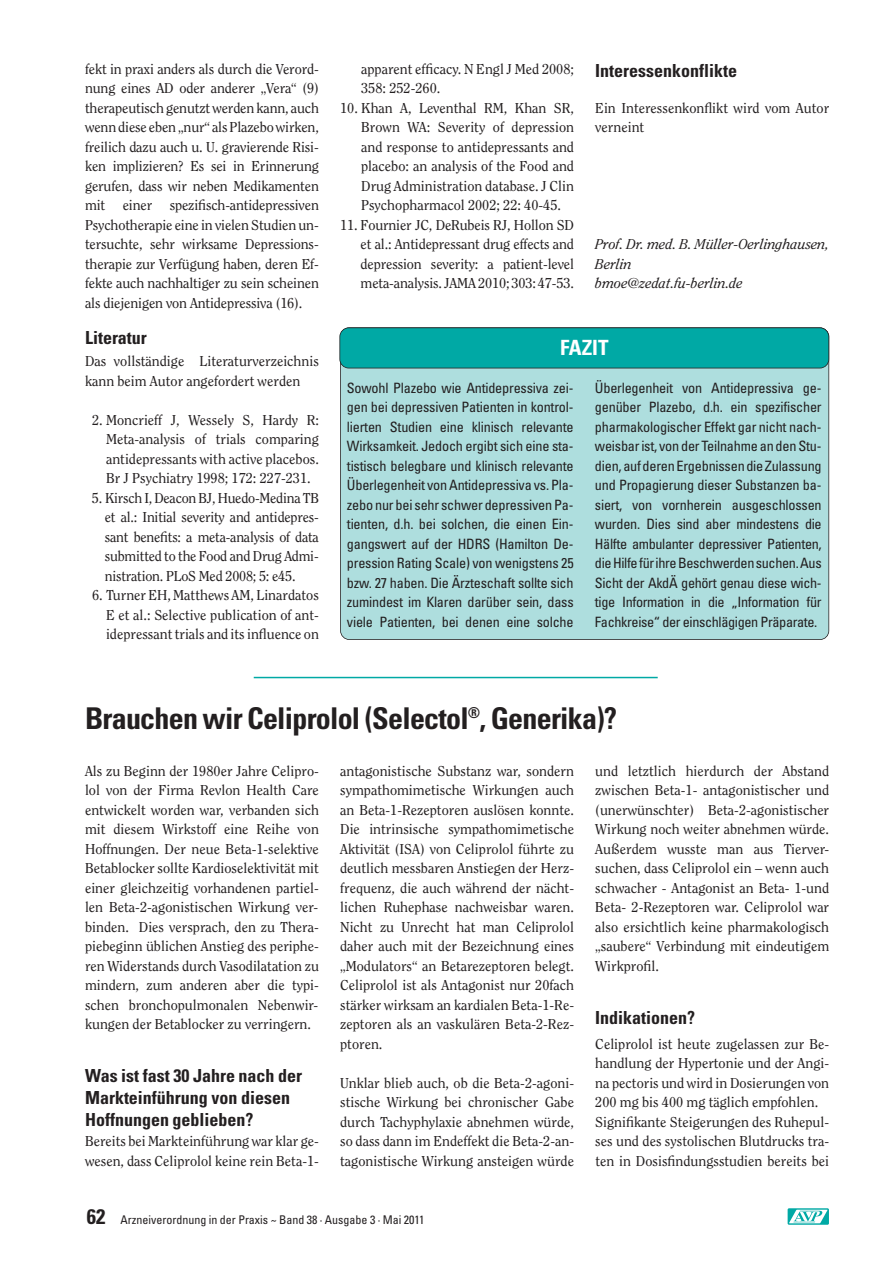
<style>
.page{position:relative;width:893px;height:1263px;background:#fff}
.page>*{position:absolute;margin:0;border:0;box-sizing:border-box;transform-origin:0 0}
.t1{font:700 condensed 30px "Univers";letter-spacing:-.025em;color:#231f20}
.t2{font:700 condensed 21px "Univers";color:#fff}
.t3{font:700 condensed 18px/21.6px "Univers";color:#231f20}
.t4{font:14.25px/19.5px "Clearface";color:#231f20;text-align:justify}
.t5{font:condensed 14.25px/19.5px "Univers";letter-spacing:-.02em;color:#231f20;text-align:justify}
.t6{font:italic 14.25px/19.5px "Clearface";color:#231f20}
.t7{font:condensed 12px "Univers";color:#231f20}
.s1{color:#fff}
.s2{font-weight:700;font-size:21px}
</style>
<div class="page">
<svg style="left:788px;top:1208px;width:41px;height:17px"></svg>
<svg style="left:789px;top:1210px;width:38px;height:13px"></svg>
<div style="left:341px;top:328px;width:488px;height:311px;background:#aedede;border-radius:9px"></div>
<div style="left:340px;top:327px;width:489px;height:313px;border:2px solid #231f20;border-radius:9px"></div>
<div style="left:340px;top:328px;width:489px;height:40px;background:#00a9a5;border-radius:9px"></div>
<div style="left:339px;top:327px;width:490px;height:41px;border:2px solid #231f20;border-radius:9px"></div>
<hr style="left:254px;top:677px;width:404px;height:1px;background:#00a9a5">
<p class="t4" style="left:85px;top:60px;width:235px">fekt in praxi anders als durch die Verord&shy;nung eines AD oder anderer „Vera“ (9) therapeutisch genutzt werden kann, auch wenndiese eben„nur“ als Plazebowirken, freilich dazu auch u. U. gravierende Risi&shy;ken implizieren? Es sei in Erinnerung gerufen, dass wir neben Medikamenten mit einer spezifisch-antidepressiven Psychotherapie eine in vielen Studien un&shy;tersuchte, sehr wirksame Depressions&shy;therapie zur Verfügung haben, deren Ef&shy;fekte auch nachhaltiger zu sein scheinen als diejenigen von Antidepressiva (16).</p>
<p class="t3" style="left:85px;top:328px;width:63px">Literatur</p>
<p class="t4" style="left:85px;top:352px;width:235px">Das vollständige Literaturverzeichnis kann beim Autor angefordert werden</p>
<p class="t4" style="left:106px;top:411px;width:214px;text-indent:-21px"><span class="s1">1</span>2. Moncrieff J, Wessely S, Hardy R:<br>Meta-analysis of trials comparing antidepressants with active placebos.<br>Br J Psychiatry 1998; 172: 227-231.</p>
<p class="t4" style="left:105px;top:489px;width:216px;text-indent:-20px"><span class="s1">1</span>5. Kirsch I, Deacon BJ, Huedo-Medina TB et al.: Initial severity and antidepres&shy;sant benefits: a meta-analysis of data submitted to the Food and Drug Admi&shy;nistration. PLoS Med 2008; 5: e45.</p>
<p class="t4" style="left:106px;top:586px;width:214px;text-indent:-21px"><span class="s1">1</span>6. Turner EH, Matthews AM, Linardatos E et al.: Selective publication of ant&shy;idepressant trials and its influence on</p>
<p class="t4" style="left:361px;top:60px;width:214px">apparent efficacy. N Engl J Med 2008;<br>358: 252-260.</p>
<p class="t4" style="left:361px;top:99px;width:214px;text-indent:-21px">10. Khan A, Leventhal RM, Khan SR, Brown WA: Severity of depression and response to antidepressants and placebo: an analysis of the Food and Drug Administration database. J Clin Psychopharmacol 2002; 22: 40-45.</p>
<p class="t4" style="left:361px;top:216px;width:215px;text-indent:-20px">11. Fournier JC, DeRubeis RJ, Hollon SD et al.: Antidepressant drug effects and depression severity: a patient-level meta-analysis.JAMA2010; 303: 47-53.</p>
<p class="t3" style="left:595px;top:61px;width:143px">Interessenkonflikte</p>
<p class="t4" style="left:595px;top:99px;width:235px">Ein Interessenkonflikt wird vom Autor verneint</p>
<p class="t6" style="left:595px;top:235px;width:235px">Prof. Dr. med. B. Müller-Oerlinghausen,<br>Berlin<br>bmoe@zedat.fu-berlin.de</p>
<h2 class="t2" style="left:560px;top:340px;width:50px">FAZIT</h2>
<p class="t5" style="left:347px;top:379px;width:228px">Sowohl Plazebo wie Antidepressiva zei&shy;gen bei depressiven Patienten in kontrol&shy;lierten Studien eine klinisch relevante Wirksamkeit. Jedoch ergibt sich eine sta&shy;tistisch belegbare und klinisch relevante Überlegenheit vonAntidepressiva vs.Pla&shy;zebo nur bei sehr schwer depressivenPa&shy;tienten, d.h. bei solchen, die einen Ein&shy;gangswert auf der HDRS (Hamilton De&shy;pression Rating Scale) von wenigstens 25 bzw. 27 haben. Die Ärzteschaft sollte sich zumindest im Klaren darüber sein, dass viele Patienten, bei denen eine solche</p>
<p class="t5" style="left:595px;top:379px;width:228px">Überlegenheit von Antidepressiva ge&shy;genüber Plazebo, d.h. ein spezifischer pharmakologischer Effekt gar nicht nach&shy;weisbarist, von der Teilnahme an denStu&shy;dien,aufderenErgebnissendieZulassung und Propagierung dieser Substanzen ba&shy;siert, von vornherein ausgeschlossen wurden. Dies sind aber mindestens die Hälfte ambulanter depressiver Patienten, dieHilfefürihreBeschwerdensuchen.Aus Sicht der AkdÄ gehört genau diese wich&shy;tige Information in die „Information für Fachkreise“ der einschlägigen Präparate.</p>
<h1 class="t1" style="left:85px;top:707px;width:534px">Brauchen wir Celiprolol (Selectol<sup>®</sup>, Generika)?</h1>
<p class="t4" style="left:85px;top:762px;width:235px">Als zu Beginn der 1980er Jahre Celipro&shy;lol von der Firma Revlon Health Care entwickelt worden war, verbanden sich mit diesem Wirkstoff eine Reihe von Hoffnungen. Der neue Beta-1-selektive Betablocker sollte Kardioselektivität mit einer gleichzeitig vorhandenen partiel&shy;len Beta-2-agonistischen Wirkung ver&shy;binden. Dies versprach, den zu Thera&shy;piebeginn üblichen Anstieg des periphe&shy;ren Widerstands durch Vasodilatation zu mindern, zum anderen aber die typi&shy;schen bronchopulmonalen Nebenwir&shy;kungen der Betablocker zu verringern.</p>
<p class="t3" style="left:85px;top:1067px;width:219px">Was ist fast 30 Jahre nach der<br>Markteinführung von diesen<br>Hoffnungen geblieben?</p>
<p class="t4" style="left:85px;top:1132px;width:235px">Bereits bei Markteinführung war klar ge&shy;wesen, dass Celiprolol keine rein Beta-1-</p>
<p class="t4" style="left:595px;top:762px;width:235px">und letztlich hierdurch der Abstand zwischen Beta-1- antagonistischer und (unerwünschter) Beta-2-agonistischer Wirkung noch weiter abnehmen würde.<br>Außerdem wusste man aus Tierver&shy;suchen, dass Celiprolol ein – wenn auch schwacher - Antagonist an Beta- 1-und Beta- 2-Rezeptoren war. Celiprolol war also ersichtlich keine pharmakologisch „saubere“ Verbindung mit eindeutigem Wirkprofil.</p>
<p class="t3" style="left:595px;top:1008px;width:101px">Indikationen?</p>
<p class="t4" style="left:595px;top:1035px;width:235px;text-align:left">Celiprolol ist heute zugelassen zur Be&shy;handlung der Hypertonie und der Angi&shy;na pectoris und wird in Dosierungen von 200 mg bis 400 mg täglich empfohlen.<br>Signifikante Steigerungen des Ruhepul&shy;ses und des systolischen Blutdrucks tra&shy;ten in Dosisfindungsstudien bereits bei</p>
<p class="t4" style="left:340px;top:762px;width:235px">antagonistische Substanz war, sondern sympathomimetische Wirkungen auch an Beta-1-Rezeptoren auslösen konnte.<br>Die intrinsische sympathomimetische Aktivität (ISA) von Celiprolol führte zu deutlich messbaren Anstiegen der Herz&shy;frequenz, die auch während der nächt&shy;lichen Ruhephase nachweisbar waren.<br>Nicht zu Unrecht hat man Celiprolol daher auch mit der Bezeichnung eines „Modulators“ an Betarezeptoren belegt.<br>Celiprolol ist als Antagonist nur 20fach stärker wirksam an kardialen Beta-1-Re&shy;zeptoren als an vaskulären Beta-2-Rez&shy;ptoren.</p>
<p class="t4" style="left:340px;top:1074px;width:235px">Unklar blieb auch, ob die Beta-2-agoni&shy;stische Wirkung bei chronischer Gabe durch Tachyphylaxie abnehmen würde, so dass dann im Endeffekt die Beta-2-an&shy;tagonistische Wirkung ansteigen würde</p>
<p class="t7" style="left:87px;top:1215px;width:339px"><span class="s2">62</span> Arzneiverordnung in der Praxis ~ Band 38 · Ausgabe 3 · Mai 2011</p>
</div>
